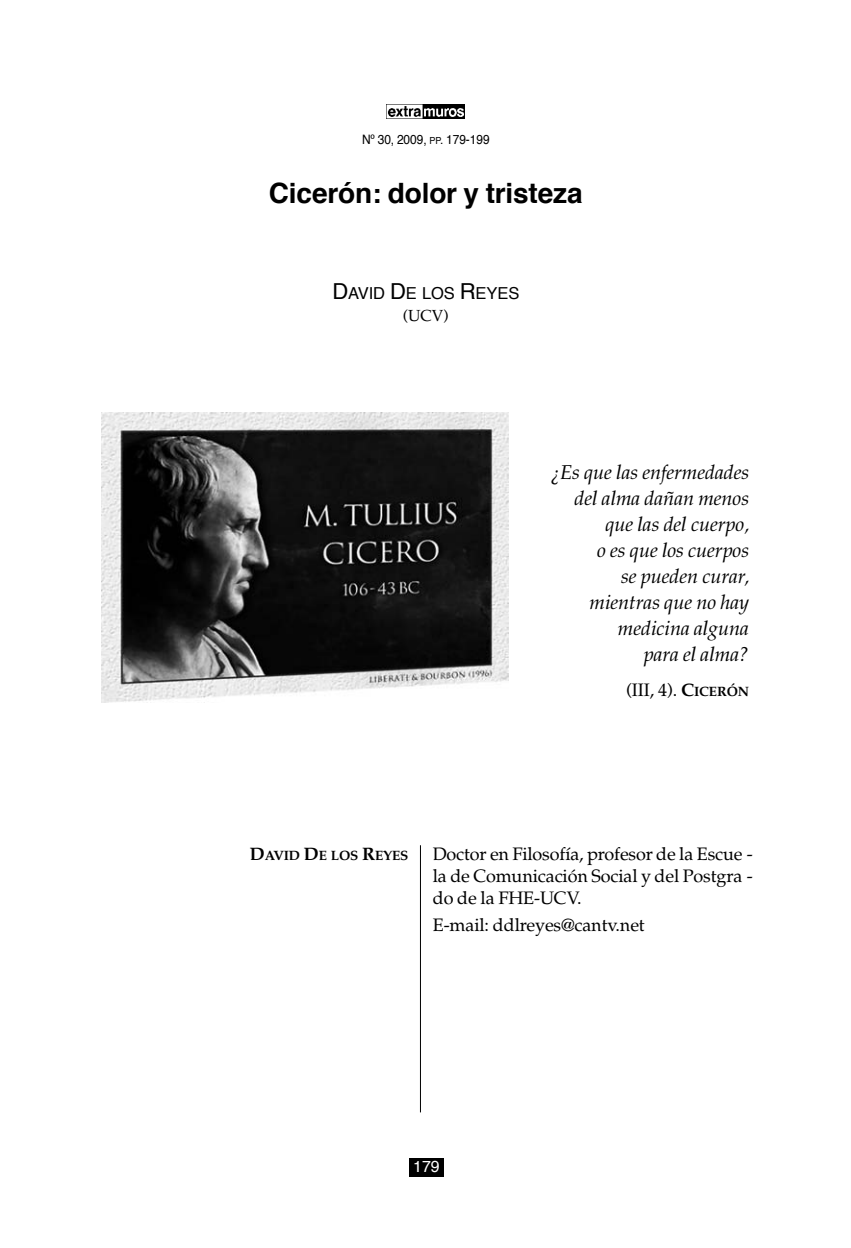
<style>
.page{position:relative;width:851px;height:1248px;background:#fff}
.page>*{position:absolute;margin:0;border:0;box-sizing:border-box;transform-origin:0 0}
.t1{font:700 28px "Helvetica";letter-spacing:-.005em;color:#000}
.t2{font:italic 20px/26px "Palatino";letter-spacing:-.005em;color:#000;text-align:right}
.t3{font:18px/22px "Palatino";letter-spacing:-.005em;color:#000;text-align:justify}
.t4{font:16.4px "Helvetica";letter-spacing:-.005em;color:#000}
.t5{font:16px "Palatino";color:#000}
.t6{font:16px "Helvetica";color:#fff}
.t7{font:700 13.6px "Palatino";letter-spacing:-.005em;color:#000}
.t8{font:13px "Helvetica";letter-spacing:-.005em;color:#000;scale:.92 1}
.s1{font-size:9.8px}
.s2{font-size:22px}
.s3{font-weight:700}
.s4{font-weight:700;font-size:13.6px}
.s5{font-size:18px}
</style>
<div class="page">
<div style="left:409px;top:1157px;width:34px;height:19px;background:#000"></div>
<hr style="left:420px;top:845px;width:1px;height:267px;background:#000">
<img style="left:102px;top:412px;width:406px;height:290px">
<img style="left:386px;top:105px;width:78px;height:14px">
<p class="t8" style="left:362px;top:134px;width:140px">Nº 30, 2009, <span class="s1">PP</span>. 179-199</p>
<h1 class="t1" style="left:269px;top:181px;width:315px">cicerón: dolor y tristeza</h1>
<p class="t4" style="left:332px;top:286px;width:188px"><span class="s2">D</span>AVID <span class="s2">D</span>E LOS <span class="s2">R</span>EYES</p>
<p class="t5" style="left:403px;top:305px;width:47px">(UCV)</p>
<p class="t2" style="left:550px;top:459px;width:200px">¿Es que las enfermedades del alma dañan menos que las del cuerpo,<br>o es que los cuerpos<br>se pueden curar, mientras que no hay medicina alguna<br>para el alma?</p>
<p class="t3" style="left:626px;top:678px;width:125px">(III, 4). <span class="s3">C</span><span class="s4">ICERÓN</span></p>
<p class="t7" style="left:250px;top:846px;width:160px"><span class="s5">D</span>AVID <span class="s5">D</span>E LOS <span class="s5">R</span>EYES</p>
<p class="t3" style="left:432px;top:842px;width:321px">Doctor en Filosofía, profesor de la Escue - la de Comunicación Social y del Post gra - do de la FHE-UCV.</p>
<p class="t3" style="left:432px;top:913px;width:213px">E-mail: ddlreyes@cantv.net</p>
<p class="t6" style="left:413px;top:1159px;width:28px">179</p>
</div>
